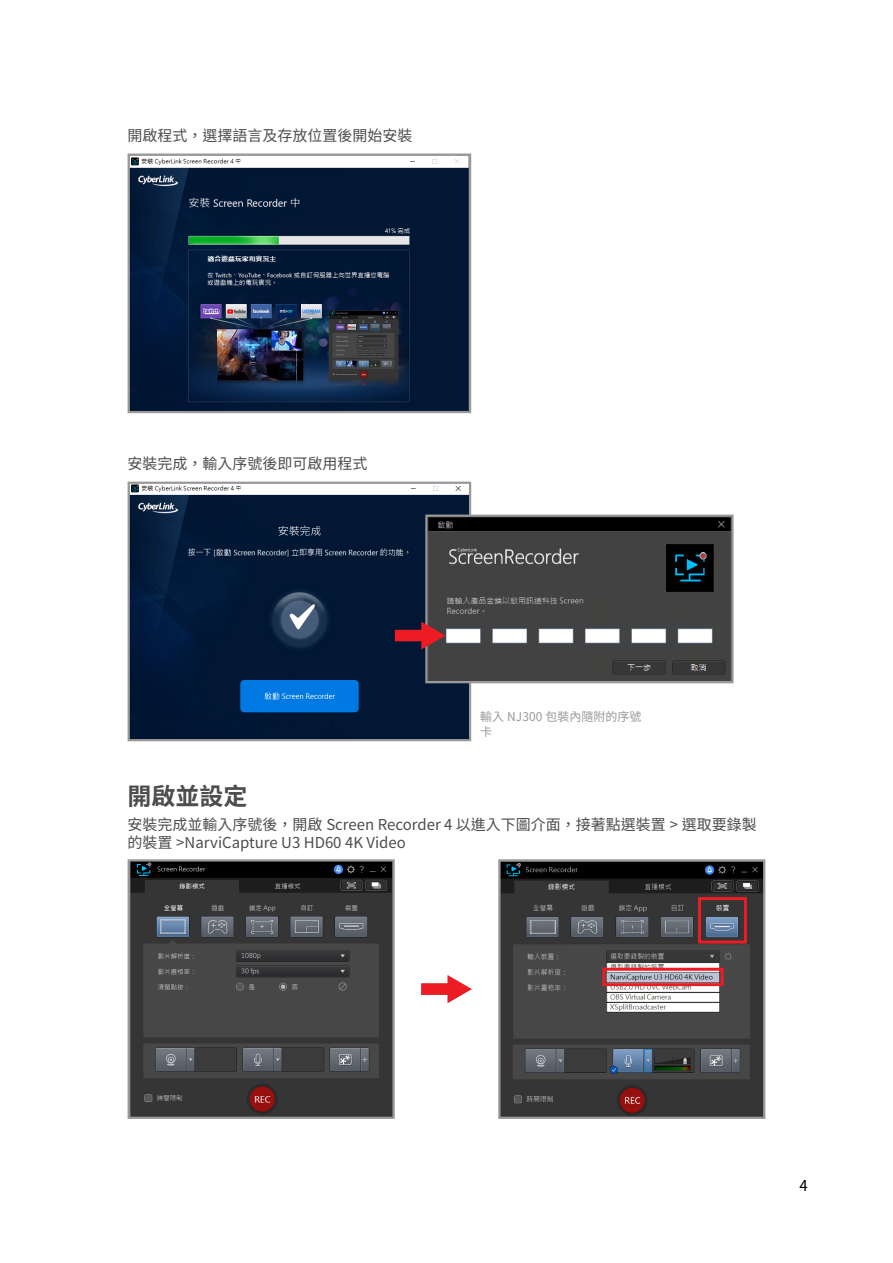
<style>
.page{position:relative;width:893px;height:1263px;background:#fff}
.page>*{position:absolute;margin:0;border:0;box-sizing:border-box;transform-origin:0 0}
.t1{font:700 24px "Noto Sans CJ Ktc";color:#4d4d4d}
.t2{font:15px/18px "Noto Sans CJ Ktc";color:#4d4d4d}
.t3{font:15px "Noto Sans CJ Ktc";color:#000}
.t4{font:12px/14.4px "Noto Sans CJ Ktc";color:#999}
</style>
<div class="page">
<svg style="left:128px;top:482px;width:343px;height:259px;background:#142d4c"></svg>
<svg style="left:425px;top:515px;width:309px;height:168px;background:#494a4b"></svg>
<svg style="left:395px;top:622px;width:50px;height:27px"></svg>
<svg style="left:128px;top:153px;width:343px;height:260px;background:#21344c"></svg>
<svg style="left:128px;top:859px;width:267px;height:260px;background:#414143"></svg>
<svg style="left:498px;top:859px;width:267px;height:260px;background:#49494b"></svg>
<svg style="left:698px;top:897px;width:49px;height:46px;background:#714a56"></svg>
<svg style="left:602px;top:968px;width:122px;height:18px;background:#bc7781"></svg>
<svg style="left:421px;top:975px;width:51px;height:28px"></svg>
<p class="t2" style="left:128px;top:127px;width:286px">開啟程式，選擇語言及存放位置後開始安裝</p>
<p class="t2" style="left:128px;top:455px;width:241px">安裝完成，輸入序號後即可啟用程式</p>
<p class="t4" style="left:480px;top:710px;width:163px">輸入 NJ300 包裝內隨附的序號卡</p>
<h1 class="t1" style="left:128px;top:783px;width:121px">開啟並設定</h1>
<p class="t2" style="left:128px;top:815px;width:631px">安裝完成並輸入序號後，開啟 Screen Recorder 4 以進入下圖介面，接著點選裝置 &gt; 選取要錄製的裝置 &gt;NarviCapture U3 HD60 4K Video</p>
<p class="t3" style="left:800px;top:1177px;width:10px">4</p>
</div>
